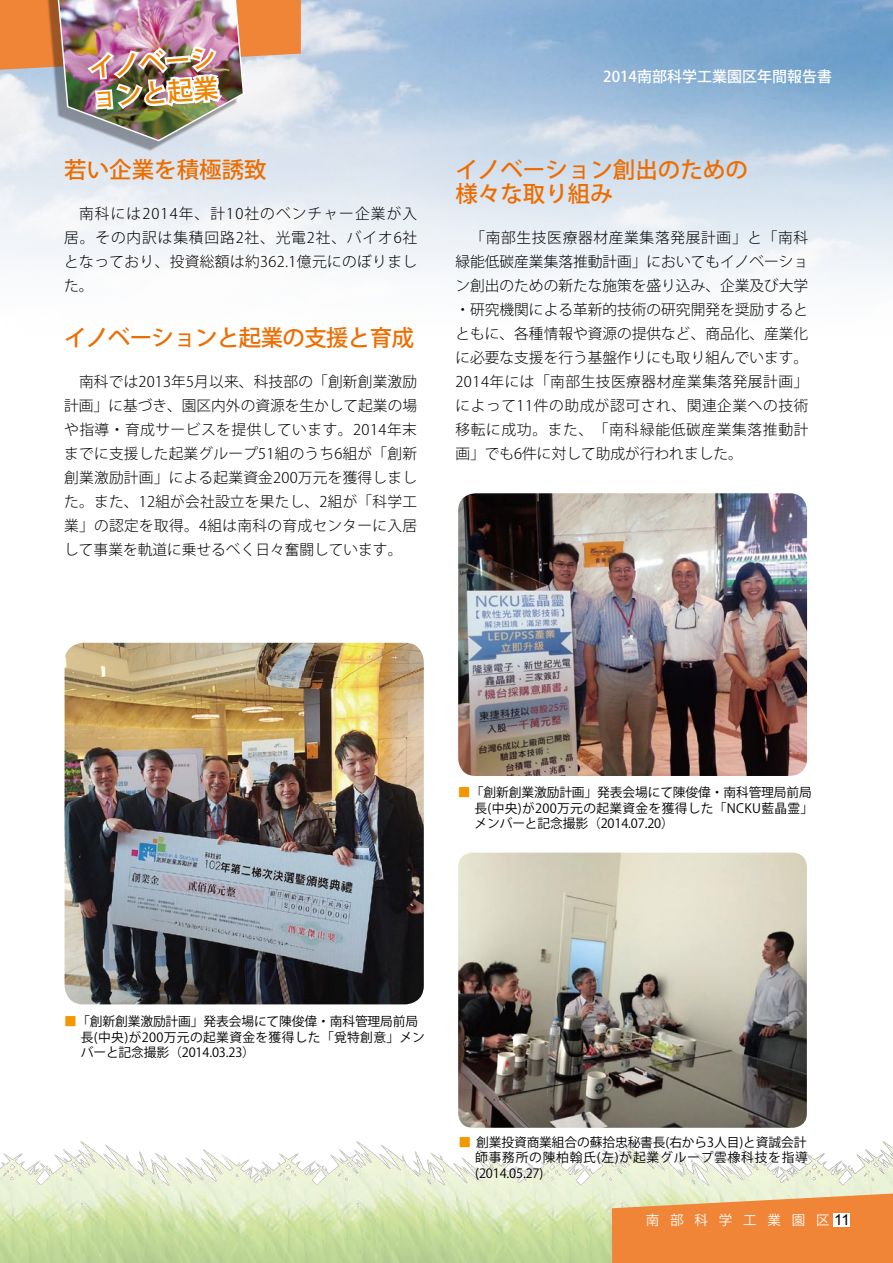
<style>
.page{position:relative;width:893px;height:1263px;background:#fff}
.page>*{position:absolute;margin:0;border:0;box-sizing:border-box;transform-origin:0 0}
.t1{font:500 25.5px/30.6px "Koz Go Pro";color:#f08300}
.t2{font:500 22.5px/24px "Koz Go Pro";color:#ed6d00}
.t3{font:500 22.5px "Koz Go Pro";letter-spacing:-.03em;color:#ed6d00}
.t4{font:500 15px "Koz Go Pro";color:#fff}
.t5{font:15px "Arial";color:#000}
.t6{font:300 14.7px/24px "Koz Go Pro";letter-spacing:.025em;color:#000;text-align:justify}
.t7{font:13.5px "Koz Go Pro";letter-spacing:.8em;color:#fff}
.t8{font:12.75px/15.6px "Koz Go Pro";letter-spacing:-.01em;color:#000;text-align:justify}
.s1{font-family:"Lin Gothic"}
.s2{font-family:"DF Hei Std W5";font-size:13.5px;color:#f39700}
</style>
<div class="page">
<img style="left:0;top:1141px;width:893px;height:122px">
<img style="left:0;top:0;width:893px;height:283px">
<svg style="left:612px;top:1193px;width:281px;height:70px;background:#ee9048"></svg>
<img style="left:0;top:0;width:301px;height:204px">
<img style="left:65px;top:643px;width:359px;height:361px">
<img style="left:458px;top:493px;width:349px;height:283px">
<img style="left:458px;top:853px;width:349px;height:275px">
<div style="left:834px;top:1213px;width:16px;height:13px;background:#fff"></div>
<h1 class="t1" style="left:88px;top:53px;width:129px;rotate:-4deg">イノベーションと起業</h1>
<h2 class="t2" style="left:64px;top:159px;width:204px">若い企業を積極誘致</h2>
<p class="t6" style="left:64px;top:202px;width:355px;text-indent:15px">南科には2014年、計10社のベンチャー企業が入居。その内訳は集積回路2社、光電2社、バイオ6社となっており、投資総額は約362.1億元にのぼりました。</p>
<h2 class="t3" style="left:64px;top:323px;width:351px">イノベーションと起業の支援と育成</h2>
<p class="t6" style="left:64px;top:370px;width:354px;text-indent:15px">南科では2013年5月以来、科技部の「創新創業激励計画」に基づき、園区内外の資源を生かして起業の場や指導・育成サービスを提供しています。2014年末までに支援した起業グループ51組のうち6組が「創新創業激励計画」による起業資金200万元を獲得しました。また、12組が会社設立を果たし、2組が「科学工業」の認定を取得。4組は南科の育成センターに入居して事業を軌道に乗せるべく日々奮闘しています。</p>
<p class="t4" style="left:603px;top:67px;width:230px">2014南部科学工業園区年間報告書</p>
<h2 class="t2" style="left:455px;top:159px;width:294px">イノベーション創出のための様々な取り組み</h2>
<p class="t6" style="left:455px;top:226px;width:354px;text-indent:15px">「南部生技医療器材産業集落発展計画」と「南科緑能低<span class="s1">碳</span>産業集落推動計画」においてもイノベーション創出のための新たな施策を盛り込み、企業及び大学・研究機関による革新的技術の研究開発を奨励するとともに、各種情報や資源の提供など、商品化、産業化に必要な支援を行う基盤作りにも取り組んでいます。2014年には「南部生技医療器材産業集落発展計画」によって11件の助成が認可され、関連企業への技術移転に成功。また、「南科緑能低<span class="s1">碳</span>産業集落推動計画」でも6件に対して助成が行われました。</p>
<p class="t8" style="left:474px;top:785px;width:340px;text-indent:-17px"><span class="s2">■</span>「創新創業激励計画」発表会場にて陳俊偉・南科管理局前局長(中央)が200万元の起業資金を獲得した「NCKU藍晶霊」メンバーと記念撮影（2014.07.20）</p>
<p class="t8" style="left:81px;top:1014px;width:346px;text-align:left;text-indent:-17px"><span class="s2">■</span>「創新創業激励計画」発表会場にて陳俊偉・南科管理局前局長(中央)が200万元の起業資金を獲得した「覓特創意」メンバーと記念撮影（2014.03.23）</p>
<p class="t8" style="left:475px;top:1134px;width:334px;text-indent:-17px"><span class="s2">■</span> 創業投資商業組合の蘇拾忠秘書長(右から3人目)と資誠会計師事務所の陳柏翰氏(左)が起業グループ雲橡科技を指導(2014.05.27)</p>
<p class="t7" style="left:646px;top:1211px;width:185px">南部科学工業園区</p>
<p class="t5" style="left:834px;top:1210px;width:17px">11</p>
</div>
